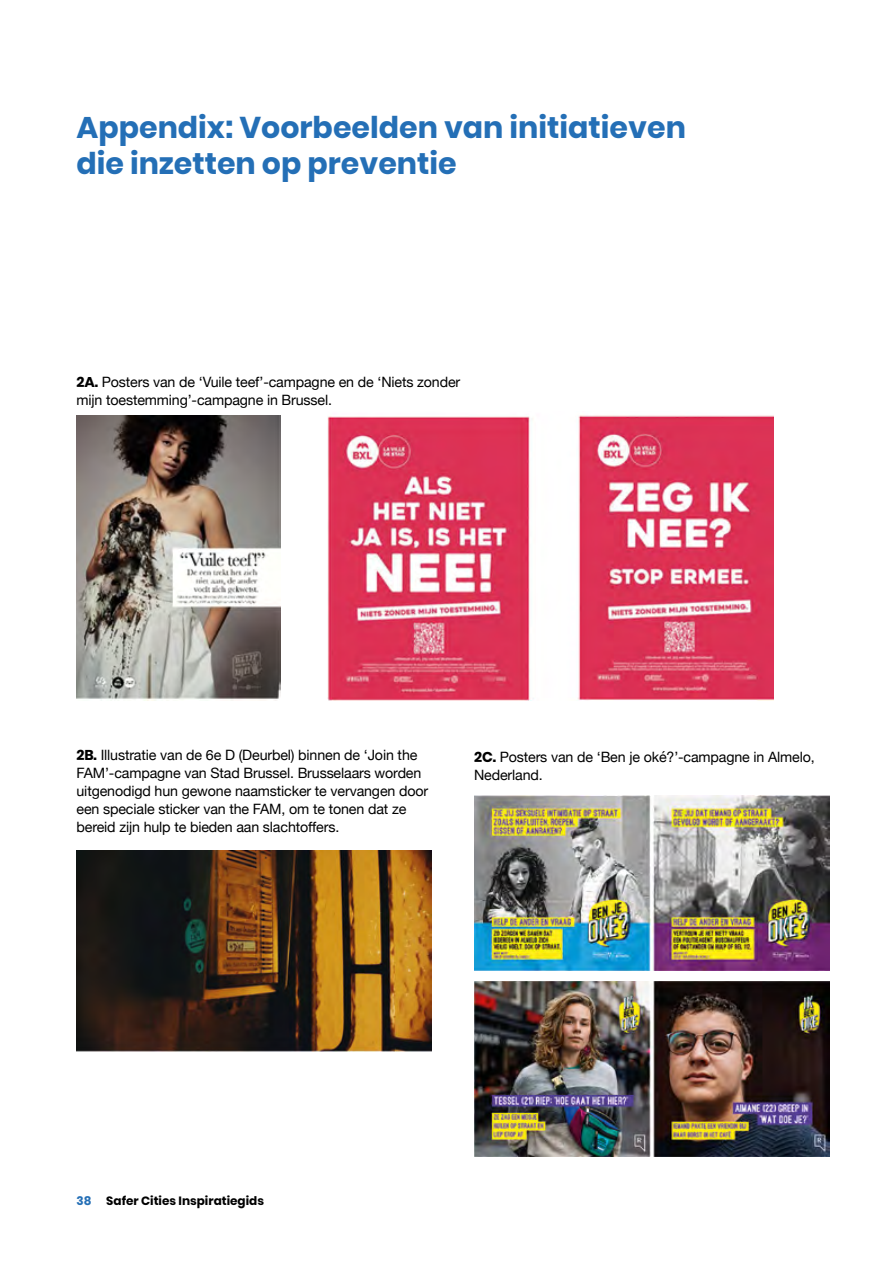
<style>
.page{position:relative;width:893px;height:1263px;background:#fff}
.page>*{position:absolute;margin:0;border:0;box-sizing:border-box;transform-origin:0 0}
.t1{font:700 30px/36px "Poppins";color:#246fb6}
.t2{font:14.25px/18px "Helvetica Neue";letter-spacing:-.01em;color:#000}
.t3{font:700 12px "Poppins";color:#000}
.s1{font-family:"Poppins";font-weight:700}
.s2{color:#246fb6}
</style>
<div class="page">
<img style="left:77px;top:851px;width:355px;height:200px">
<img style="left:77px;top:415px;width:204px;height:285px">
<img style="left:327px;top:415px;width:447px;height:285px">
<img style="left:474px;top:795px;width:355px;height:176px">
<img style="left:474px;top:981px;width:355px;height:175px">
<h1 class="t1" style="left:77px;top:109px;width:611px">Appendix: Voorbeelden van initiatieven die inzetten op preventie</h1>
<p class="t2" style="left:77px;top:374px;width:385px"><span class="s1">2A.</span> Posters van de ‘Vuile teef’-campagne en de ‘Niets zonder mijn toestemming’-campagne in Brussel.</p>
<p class="t2" style="left:77px;top:747px;width:353px"><span class="s1">2B.</span> Illustratie van de 6e D (Deurbel) binnen de ‘Join the FAM’-campagne van Stad Brussel. Brusselaars worden uitgenodigd hun gewone naamsticker te vervangen door een speciale sticker van the FAM, om te tonen dat ze bereid zijn hulp te bieden aan slachtoffers.</p>
<p class="t2" style="left:474px;top:748px;width:342px"><span class="s1">2C.</span> Posters van de ‘Ben je oké?’-campagne in Almelo,<br>Nederland.</p>
<p class="t3" style="left:77px;top:1193px;width:189px"><span class="s2">38</span> Safer Cities Inspiratiegids</p>
</div>
